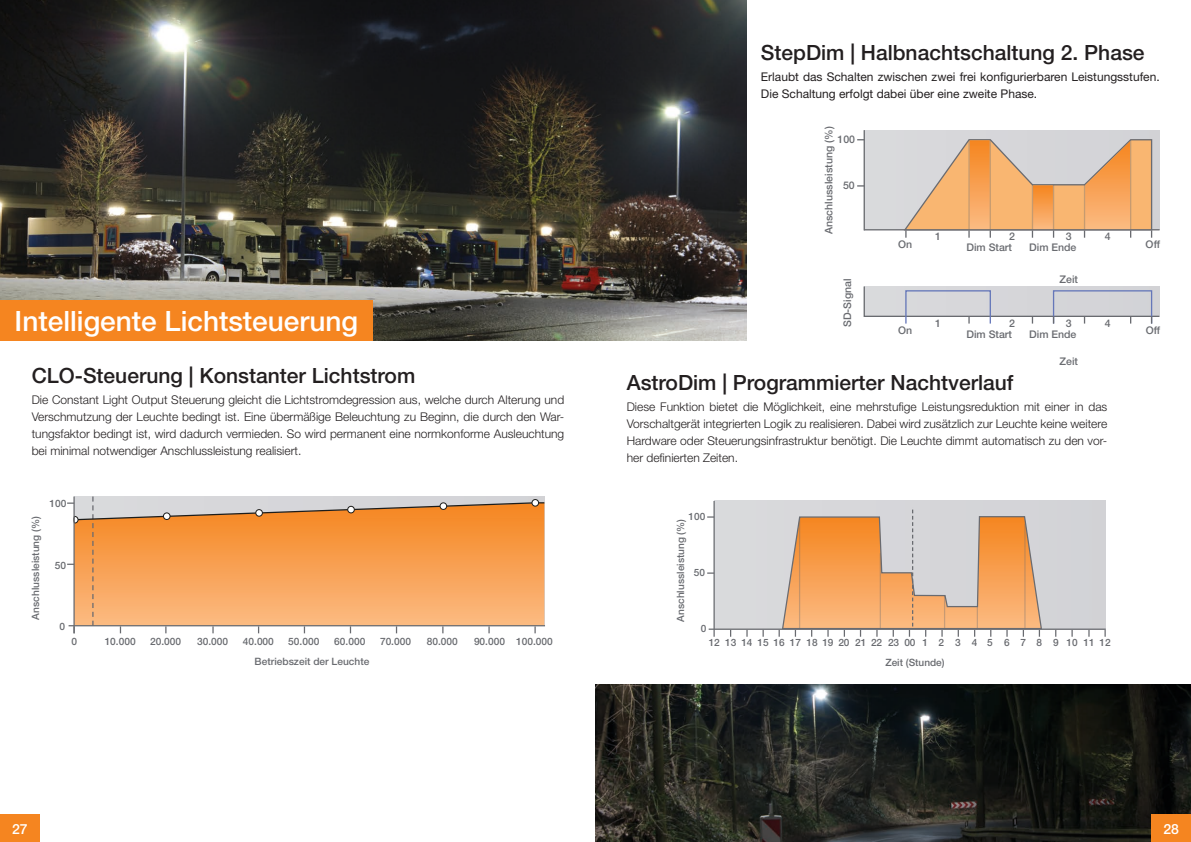
<style>
.page{position:relative;width:1191px;height:842px;background:#fff}
.page>*{position:absolute;margin:0;border:0;box-sizing:border-box;transform-origin:0 0}
.t1{font:500 28px "Helvetica Neue";color:#fff}
.t2{font:500 21px "Helvetica Neue";color:#231f20}
.t3{font:500 14px "Helvetica Neue";color:#fff}
.t4{font:300 12px/17px "Helvetica Neue";color:#231f20;text-align:justify}
.t5{font:12px/17px "Helvetica Neue";color:#231f20}
.t6{font:500 10.5px "Helvetica Neue";color:#696b70}
.t7{font:500 10.2px "Helvetica Neue";color:#696b70}
.t8{font:500 10.1px "Helvetica Neue";color:#696b70}
</style>
<div class="page">
<img style="left:0;top:0;width:746px;height:340px">
<div style="left:0;top:300px;width:373px;height:40px;background:#f58520"></div>
<svg style="left:67px;top:496px;width:478px;height:137px;background:#f2ab6c"></svg>
<div style="left:255px;top:509px;width:8px;height:7px;border:1px solid #1d1d1b;border-radius:50%"></div>
<div style="left:348px;top:506px;width:6px;height:7px;background:#fff;border-radius:50%"></div>
<div style="left:347px;top:506px;width:8px;height:7px;border:1px solid #1d1d1b;border-radius:50%"></div>
<div style="left:440px;top:503px;width:7px;height:6px;background:#fff;border-radius:50%"></div>
<div style="left:440px;top:502px;width:7px;height:8px;border:1px solid #1d1d1b;border-radius:50%"></div>
<div style="left:532px;top:499px;width:6px;height:7px;background:#fff;border-radius:50%"></div>
<div style="left:531px;top:499px;width:8px;height:7px;border:1px solid #1d1d1b;border-radius:50%"></div>
<hr style="left:69px;top:625px;width:476px;height:1px;background:#696b70">
<hr style="left:73px;top:496px;width:2px;height:137px;background:#696b70">
<div style="left:864px;top:130px;width:295px;height:100px;background:#d9d9dc"></div>
<hr style="left:864px;top:229px;width:295px;height:1px;background:#696b70">
<hr style="left:863px;top:130px;width:2px;height:100px;background:#696b70">
<svg style="left:863px;top:286px;width:297px;height:38px"></svg>
<svg style="left:857px;top:185px;width:7px;height:2px"></svg>
<svg style="left:903px;top:139px;width:249px;height:99px"></svg>
<div style="left:1033px;top:185px;width:20px;height:44px;background:linear-gradient(to bottom,#f5841d,#fbb87f)"></div>
<div style="left:969px;top:140px;width:20px;height:89px;background:linear-gradient(to bottom,#f5851e,#fbba82)"></div>
<hr style="left:1031px;top:185px;width:2px;height:44px;background:#696b70">
<hr style="left:989px;top:140px;width:2px;height:89px;background:#696b70">
<hr style="left:968px;top:140px;width:1px;height:89px;background:#696b70">
<hr style="left:1053px;top:185px;width:1px;height:44px;background:#696b70">
<hr style="left:1083px;top:185px;width:2px;height:44px;background:#696b70">
<hr style="left:1130px;top:140px;width:1px;height:89px;background:#696b70">
<div style="left:714px;top:501px;width:391px;height:128px;background:#d6d6da"></div>
<svg style="left:707px;top:572px;width:6px;height:2px"></svg>
<svg style="left:707px;top:516px;width:6px;height:2px"></svg>
<svg style="left:762px;top:630px;width:2px;height:7px"></svg>
<hr style="left:708px;top:628px;width:397px;height:2px;background:#696b70">
<hr style="left:713px;top:501px;width:1px;height:136px;background:#696b70">
<svg style="left:778px;top:509px;width:264px;height:128px"></svg>
<hr style="left:799px;top:517px;width:1px;height:112px;background:#696b70">
<hr style="left:879px;top:553px;width:2px;height:76px;background:#696b70">
<hr style="left:1024px;top:524px;width:1px;height:105px;background:#696b70">
<hr style="left:944px;top:596px;width:1px;height:33px;background:#696b70">
<hr style="left:976px;top:607px;width:2px;height:22px;background:#696b70">
<img style="left:595px;top:684px;width:596px;height:158px">
<div style="left:0;top:814px;width:40px;height:28px;background:#f58520"></div>
<div style="left:1151px;top:814px;width:40px;height:28px;background:#f58520"></div>
<p class="t2" style="left:761px;top:40px;width:385px">StepDim | Halbnachtschaltung 2. Phase</p>
<p class="t5" style="left:761px;top:68px;width:400px">Erlaubt das Schalten zwischen zwei frei konfigurierbaren Leistungsstufen.<br>Die Schaltung erfolgt dabei über eine zweite Phase.</p>
<p class="t1" style="left:15px;top:304px;width:345px">Intelligente Lichtsteuerung</p>
<p class="t2" style="left:32px;top:363px;width:385px">CLO-Steuerung | Konstanter Lichtstrom</p>
<p class="t4" style="left:32px;top:391px;width:534px">Die Constant Light Output Steuerung gleicht die Lichtstromdegression aus, welche durch Alterung und Verschmutzung der Leuchte bedingt ist. Eine übermäßige Beleuchtung zu Beginn, die durch den War&shy;tungsfaktor bedingt ist, wird dadurch vermieden. So wird permanent eine normkonforme Ausleuchtung bei minimal notwendiger Anschlussleistung realisiert.</p>
<p class="t7" style="left:29px;top:619px;width:105px;rotate:-90deg">Anschlussleistung (%)</p>
<p class="t8" style="left:50px;top:498px;width:18px">100</p>
<p class="t8" style="left:55px;top:559px;width:13px">50</p>
<p class="t8" style="left:59px;top:620px;width:7px">0</p>
<p class="t8" style="left:71px;top:635px;width:7px">0</p>
<p class="t8" style="left:105px;top:635px;width:33px">10.000</p>
<p class="t8" style="left:150px;top:635px;width:33px">20.000</p>
<p class="t8" style="left:197px;top:635px;width:33px">30.000</p>
<p class="t8" style="left:243px;top:635px;width:33px">40.000</p>
<p class="t8" style="left:288px;top:635px;width:33px">50.000</p>
<p class="t8" style="left:334px;top:635px;width:33px">60.000</p>
<p class="t8" style="left:380px;top:635px;width:33px">70.000</p>
<p class="t8" style="left:427px;top:635px;width:33px">80.000</p>
<p class="t8" style="left:474px;top:635px;width:80px">90.000 100.000</p>
<p class="t8" style="left:255px;top:656px;width:116px">Betriebszeit der Leuchte</p>
<p class="t6" style="left:822px;top:234px;width:109px;rotate:-90deg">Anschlussleistung (%)</p>
<p class="t6" style="left:837px;top:133px;width:19px">100</p>
<p class="t6" style="left:843px;top:179px;width:13px">50</p>
<p class="t6" style="left:841px;top:327px;width:50px;rotate:-90deg">SD-Signal</p>
<p class="t6" style="left:935px;top:230px;width:7px">1</p>
<p class="t6" style="left:1009px;top:230px;width:7px">2</p>
<p class="t6" style="left:1065px;top:230px;width:7px">3</p>
<p class="t6" style="left:1104px;top:230px;width:7px">4</p>
<p class="t6" style="left:898px;top:238px;width:16px">On</p>
<p class="t6" style="left:966px;top:241px;width:47px">Dim Start</p>
<p class="t6" style="left:1029px;top:241px;width:49px">Dim Ende</p>
<p class="t6" style="left:1145px;top:238px;width:16px">Off</p>
<p class="t6" style="left:1059px;top:273px;width:20px">Zeit</p>
<p class="t6" style="left:935px;top:317px;width:7px">1</p>
<p class="t6" style="left:1009px;top:317px;width:7px">2</p>
<p class="t6" style="left:1065px;top:317px;width:7px">3</p>
<p class="t6" style="left:1104px;top:317px;width:7px">4</p>
<p class="t6" style="left:898px;top:324px;width:16px">On</p>
<p class="t6" style="left:1145px;top:324px;width:16px">Off</p>
<p class="t6" style="left:966px;top:328px;width:47px">Dim Start</p>
<p class="t6" style="left:1029px;top:328px;width:49px">Dim Ende</p>
<p class="t6" style="left:1059px;top:355px;width:20px">Zeit</p>
<p class="t2" style="left:626px;top:370px;width:388px">AstroDim | Programmierter Nachtverlauf</p>
<p class="t4" style="left:626px;top:398px;width:482px">Diese Funktion bietet die Möglichkeit, eine mehrstufige Leistungsreduktion mit einer in das Vorschaltgerät integrierten Logik zu realisieren. Dabei wird zusätzlich zur Leuchte keine weitere Hardware oder Steuerungsinfrastruktur benötigt. Die Leuchte dimmt automatisch zu den vor&shy;her definierten Zeiten.</p>
<p class="t8" style="left:688px;top:511px;width:18px">100</p>
<p class="t8" style="left:674px;top:622px;width:104px;rotate:-90deg">Anschlussleistung (%)</p>
<p class="t8" style="left:694px;top:567px;width:13px">50</p>
<p class="t8" style="left:700px;top:623px;width:7px">0</p>
<p class="t8" style="left:708px;top:636px;width:404px">12131415161718192021222300 1 2 3 4 5 6 7 8 9 101112</p>
<p class="t8" style="left:885px;top:656px;width:61px">Zeit (Stunde)</p>
<p class="t3" style="left:12px;top:820px;width:17px">27</p>
<p class="t3" style="left:1163px;top:820px;width:17px">28</p>
</div>
